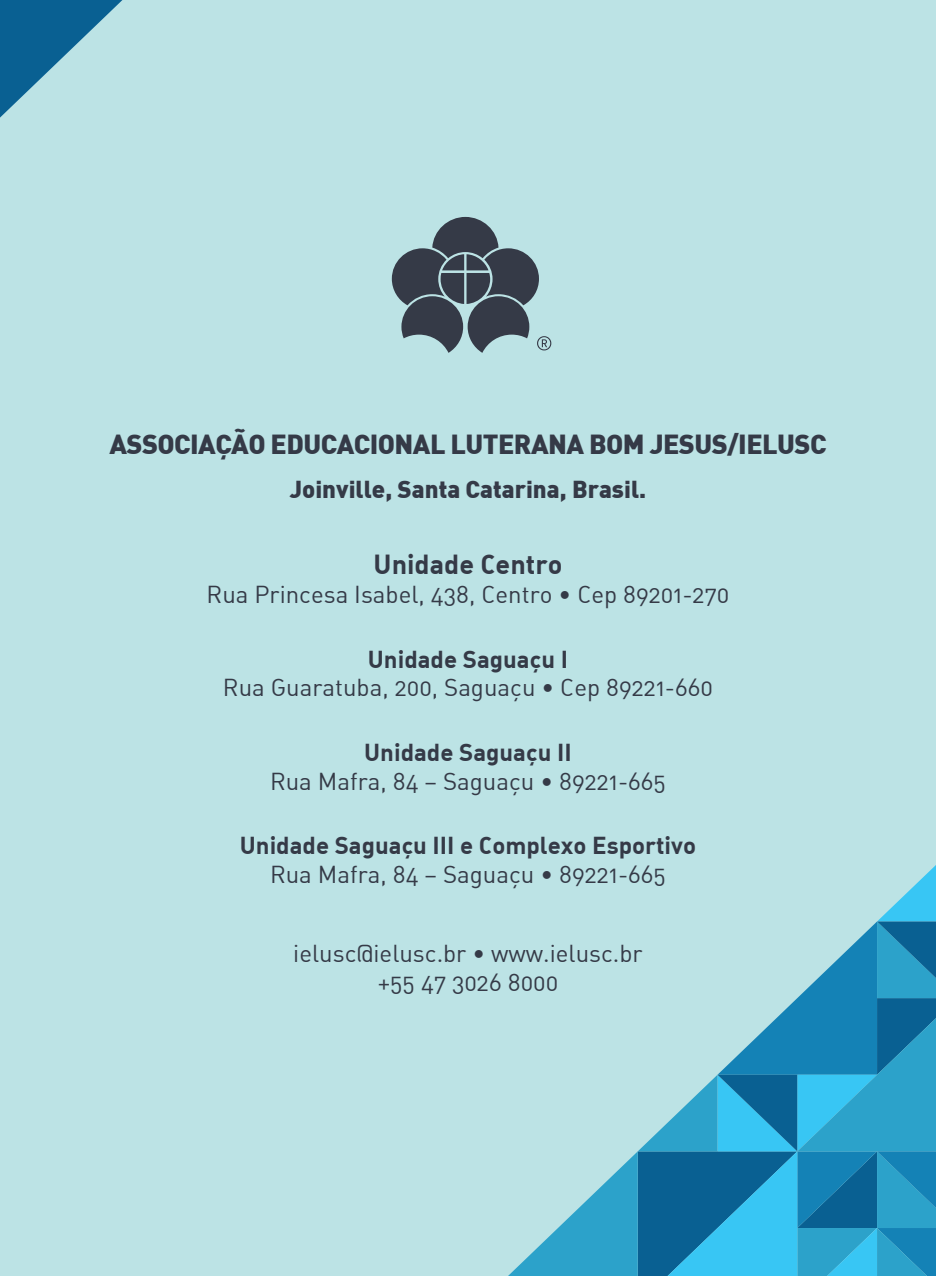
<style>
.page{position:relative;width:936px;height:1276px;background:#fff}
.page>*{position:absolute;margin:0;border:0;box-sizing:border-box;transform-origin:0 0}
.Bold{font:900 27px "DIN";letter-spacing:-.02em;color:#353a47}
.Bold-2{font:700 27px "DIN Alternate";color:#353a47}
.Bold-3{font:24px/28.8px "DIN Alternate";color:#353a47;text-align:center}
.Bold-4{font:700 24px/28.8px "DIN Alternate";color:#353a47;text-align:center}
.Bold-5{font:900 24px "DIN";color:#353a47}
.s1{font-weight:700}
.s2{font-weight:400}
</style>
<div class="page">
<div style="left:0;top:0;width:935px;height:1276px;background:#bce3e5"></div>
<svg style="left:508px;top:866px;width:427px;height:410px"></svg>
<svg style="left:0;top:0;width:122px;height:118px"></svg>
<svg style="left:392px;top:217px;width:159px;height:136px"></svg>
<p class="Bold" style="left:109px;top:426px;width:718px">ASSOCIAÇÃO EDUCACIONAL LUTERANA BOM JESUS/IELUSC</p>
<p class="Bold-5" style="left:290px;top:473px;width:358px">Joinville, Santa Catarina, Brasil.</p>
<p class="Bold-2" style="left:373px;top:547px;width:190px">Unidade Centro</p>
<p class="Bold-3" style="left:206px;top:579px;width:524px">Rua Princesa Isabel, 438, Centro • Cep 89201-270</p>
<p class="Bold-3" style="left:223px;top:644px;width:491px"><span class="s1">Unidade Saguaçu I<br></span>Rua Guaratuba, 200, Saguaçu • Cep 89221-660</p>
<p class="Bold-3" style="left:270px;top:737px;width:397px"><span class="s1">Unidade Saguaçu II<br></span>Rua Mafra, 84 – Saguaçu • 89221-665</p>
<p class="Bold-4" style="left:240px;top:830px;width:457px">Unidade Saguaçu III e Complexo Esportivo<br><span class="s2">Rua Mafra, 84 – Saguaçu • 89221-665</span></p>
<p class="Bold-3" style="left:293px;top:938px;width:351px">ielusc@ielusc.br • www.ielusc.br +55 47 3026 8000</p>
</div>
